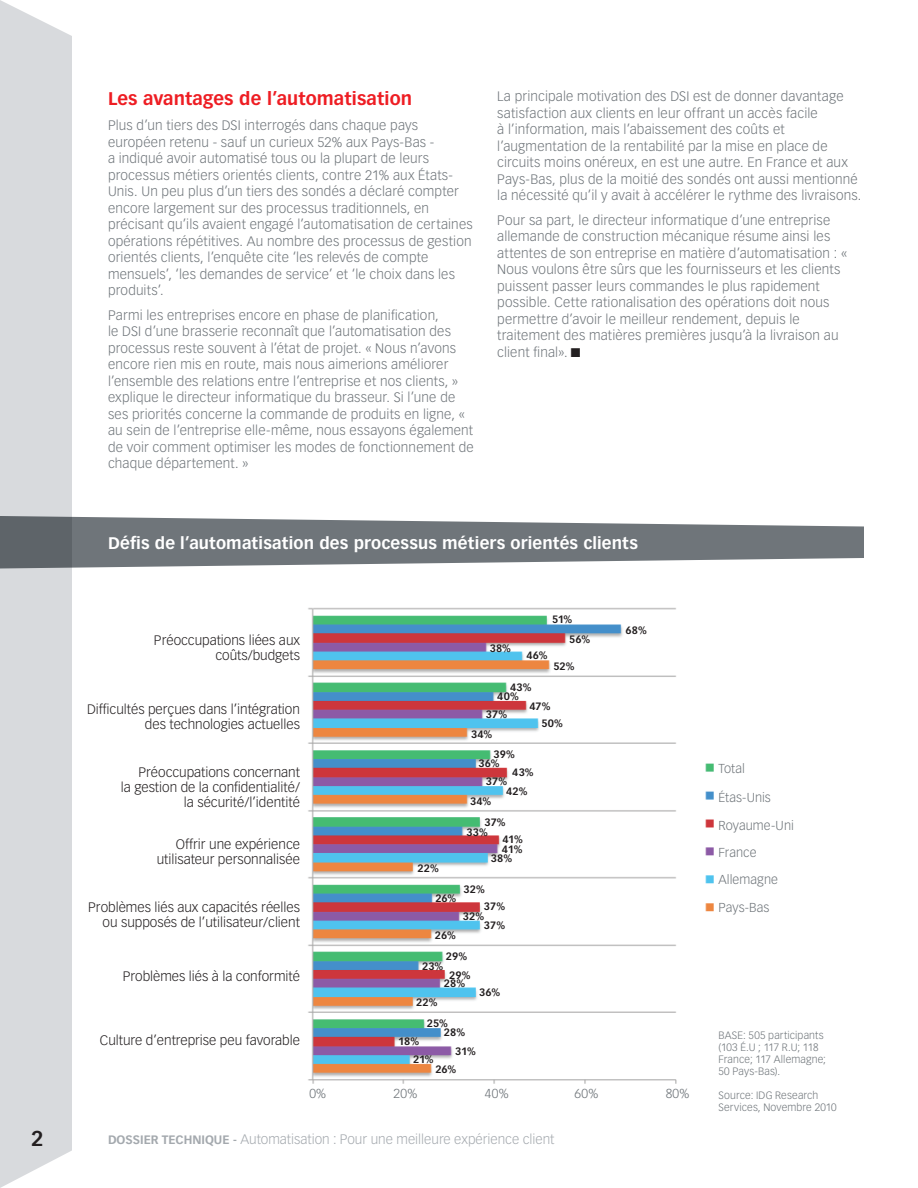
<style>
.page{position:relative;width:918px;height:1188px;background:#fff}
.page>*{position:absolute;margin:0;border:0;box-sizing:border-box;transform-origin:0 0}
.t1{font:700 21px "Vectora LH";color:#231f20}
.t2{font:700 18px "Vectora LH";letter-spacing:.005em;color:#ee1d23}
.t3{font:700 16.5px "Vectora LH";letter-spacing:.01em;color:#fff}
.t4{font:300 13.5px/16.5px "Vectora LH";letter-spacing:.015em;color:#6f757a}
.t5{font:300 13.5px/15px "Vectora LH";color:#231f20;text-align:right}
.t6{font:300 13.5px "Vectora LH";color:#a4a9ae}
.t7{font:300 12.75px/27.3px "Vectora LH";letter-spacing:.005em;color:#6f757a}
.t8{font:700 10.5px/9.4px "Vectora LH";color:#231f20}
.t9{font:300 10.5px/12px "Vectora LH";letter-spacing:.015em;color:#6f757a}
.s1{color:#231f20}
.s2{font-weight:700;font-size:12px}
</style>
<div class="page">
<div style="left:0;top:0;width:72px;height:1188px;background:#d8dadd"></div>
<svg style="left:0;top:516px;width:864px;height:52px;fill:#6f757a"></svg>
<img style="left:308px;top:607px;width:406px;height:477px">
<h2 class="t2" style="left:108px;top:88px;width:306px">Les avantages de l’automatisation</h2>
<p class="t4" style="left:108px;top:117px;width:121px">Plus d’un tiers des DSI</p>
<p class="t4" style="left:108px;top:117px;width:366px;text-indent:137px">interrogés dans chaque pays européen retenu - sauf un curieux 52% aux Pays-Bas -<br>a indiqué avoir automatisé tous ou la plupart de leurs processus métiers orientés clients, contre 21% aux États-Unis. Un peu plus d’un tiers des sondés a déclaré compter encore largement sur des processus traditionnels, en précisant qu’ils avaient engagé l’automatisation de certaines opérations répétitives. Au nombre des processus de gestion orientés clients, l’enquête cite ‘les relevés de compte mensuels’, ‘les demandes de service’ et ‘le choix dans les produits’.</p>
<p class="t4" style="left:108px;top:307px;width:332px">Parmi les entreprises encore en phase de planification, le DSI</p>
<p class="t4" style="left:108px;top:323px;width:367px;text-indent:37px">d’une brasserie reconnaît que l’automatisation des processus reste souvent à l’état de projet. « Nous n’avons encore rien mis en route, mais nous aimerions améliorer l’ensemble des relations entre l’entreprise et nos clients, » explique le directeur informatique du brasseur. Si l’une de ses priorités concerne la commande de produits en ligne, « au sein de l’entreprise elle-même, nous essayons également de voir comment optimiser les modes de fonctionnement de chaque département. »</p>
<p class="t4" style="left:497px;top:88px;width:366px;text-indent:196px">est de donner davantage satisfaction aux clients en leur offrant un accès facile<br>à l’information, mais l’abaissement des coûts et l’augmentation de la rentabilité par la mise en place de circuits moins onéreux, en est une autre. En France et aux Pays-Bas, plus de la moitié des sondés ont aussi mentionné la nécessité qu’il y avait à accélérer le rythme des livraisons.</p>
<p class="t4" style="left:497px;top:212px;width:351px">Pour sa part, le directeur informatique d’une entreprise allemande de construction mécanique résume ainsi les attentes de son entreprise en matière d’automatisation : « Nous voulons être sûrs que les fournisseurs et les clients puissent passer leurs commandes le plus rapidement possible. Cette rationalisation des opérations doit nous permettre d’avoir le meilleur rendement, depuis le traitement des matières premières jusqu’à la livraison au client final». <span class="s1">■</span></p>
<p class="t4" style="left:497px;top:88px;width:180px">La principale motivation des DSI</p>
<p class="t3" style="left:108px;top:533px;width:531px">Défis de l’automatisation des processus métiers orientés clients</p>
<p class="t5" style="left:154px;top:633px;width:148px">Préoccupations liées aux coûts/budgets</p>
<p class="t5" style="left:87px;top:702px;width:214px">Difficultés perçues dans l’intégration des technologies actuelles</p>
<p class="t5" style="left:121px;top:765px;width:181px">Préoccupations concernant<br>la gestion de la confidentialité/ la sécurité/l’identité</p>
<p class="t5" style="left:157px;top:837px;width:145px">Offrir une expérience utilisateur personnalisée</p>
<p class="t5" style="left:88px;top:900px;width:213px">Problèmes liés aux capacités réelles ou supposés de l’utilisateur/client</p>
<p class="t5" style="left:123px;top:969px;width:179px">Problèmes liés à la conformité</p>
<p class="t5" style="left:100px;top:1033px;width:202px">Culture d’entreprise peu favorable</p>
<p class="t8" style="left:417px;top:863px;width:23px">22%</p>
<p class="t8" style="left:569px;top:609px;width:22px;line-height:20.1px;text-indent:-17px">51%<br>56%</p>
<p class="t8" style="left:626px;top:625px;width:23px">68%</p>
<p class="t8" style="left:490px;top:643px;width:23px">38%</p>
<p class="t8" style="left:526px;top:651px;width:23px">46%</p>
<p class="t8" style="left:497px;top:682px;width:36px;text-indent:13px">43%<br>40%</p>
<p class="t8" style="left:529px;top:702px;width:23px">47%</p>
<p class="t8" style="left:486px;top:709px;width:23px">37%</p>
<p class="t8" style="left:542px;top:718px;width:23px">50%</p>
<p class="t8" style="left:471px;top:730px;width:23px">34%</p>
<p class="t8" style="left:478px;top:749px;width:38px;text-indent:15px">39%<br>36%</p>
<p class="t8" style="left:512px;top:768px;width:23px">43%</p>
<p class="t8" style="left:486px;top:777px;width:23px">37%</p>
<p class="t8" style="left:466px;top:817px;width:41px;line-height:10.1px;text-indent:18px">37%<br>33%</p>
<p class="t8" style="left:553px;top:661px;width:23px">52%</p>
<p class="t8" style="left:506px;top:786px;width:23px">42%</p>
<p class="t8" style="left:470px;top:796px;width:23px">34%</p>
<p class="t8" style="left:502px;top:834px;width:22px">41%</p>
<p class="t8" style="left:502px;top:844px;width:22px">41%</p>
<p class="t8" style="left:491px;top:853px;width:23px">38%</p>
<p class="t8" style="left:463px;top:885px;width:23px">32%</p>
<p class="t8" style="left:435px;top:894px;width:22px">26%</p>
<p class="t8" style="left:463px;top:902px;width:44px;text-indent:21px">37%<br>32%</p>
<p class="t8" style="left:484px;top:920px;width:23px">37%</p>
<p class="t8" style="left:446px;top:925px;width:23px;line-height:21px;text-indent:-11px">26%<br>29%</p>
<p class="t8" style="left:422px;top:961px;width:23px">23%</p>
<p class="t8" style="left:444px;top:971px;width:28px;line-height:7.9px;text-align:center">29%<br>28%</p>
<p class="t8" style="left:479px;top:987px;width:22px">36%</p>
<p class="t8" style="left:416px;top:998px;width:23px">22%</p>
<p class="t8" style="left:398px;top:1037px;width:22px">18%</p>
<p class="t8" style="left:444px;top:1018px;width:23px;text-indent:-17px">25%<br>28%</p>
<p class="t8" style="left:413px;top:1054px;width:22px">21%</p>
<p class="t8" style="left:455px;top:1047px;width:22px">31%</p>
<p class="t8" style="left:436px;top:1064px;width:22px">26%</p>
<p class="t7" style="left:309px;top:1080px;width:18px">0%</p>
<p class="t7" style="left:394px;top:1080px;width:25px">20%</p>
<p class="t7" style="left:485px;top:1080px;width:25px">40%</p>
<p class="t7" style="left:574px;top:1080px;width:25px">60%</p>
<p class="t7" style="left:666px;top:1080px;width:25px">80%</p>
<h1 class="t1" style="left:31px;top:1126px;width:14px">2</h1>
<p class="t6" style="left:108px;top:1132px;width:448px"><span class="s2">dossier TECHNIQUE -</span> Automatisation : Pour une meilleure expérience client</p>
<p class="t7" style="left:718px;top:755px;width:28px">Total</p>
<p class="t7" style="left:718px;top:784px;width:54px">Étas-Unis</p>
<p class="t7" style="left:718px;top:812px;width:77px">Royaume-Uni<br>France<br>Allemagne<br>Pays-Bas</p>
<p class="t9" style="left:718px;top:1030px;width:109px">Base: 505 participants (103 É.U ; 117 R.U; 118<br>France; 117 Allemagne;<br>50 Pays-Bas).</p>
<p class="t9" style="left:718px;top:1090px;width:120px">Source: IDG Research<br>Services, Novembre 2010</p>
</div>
